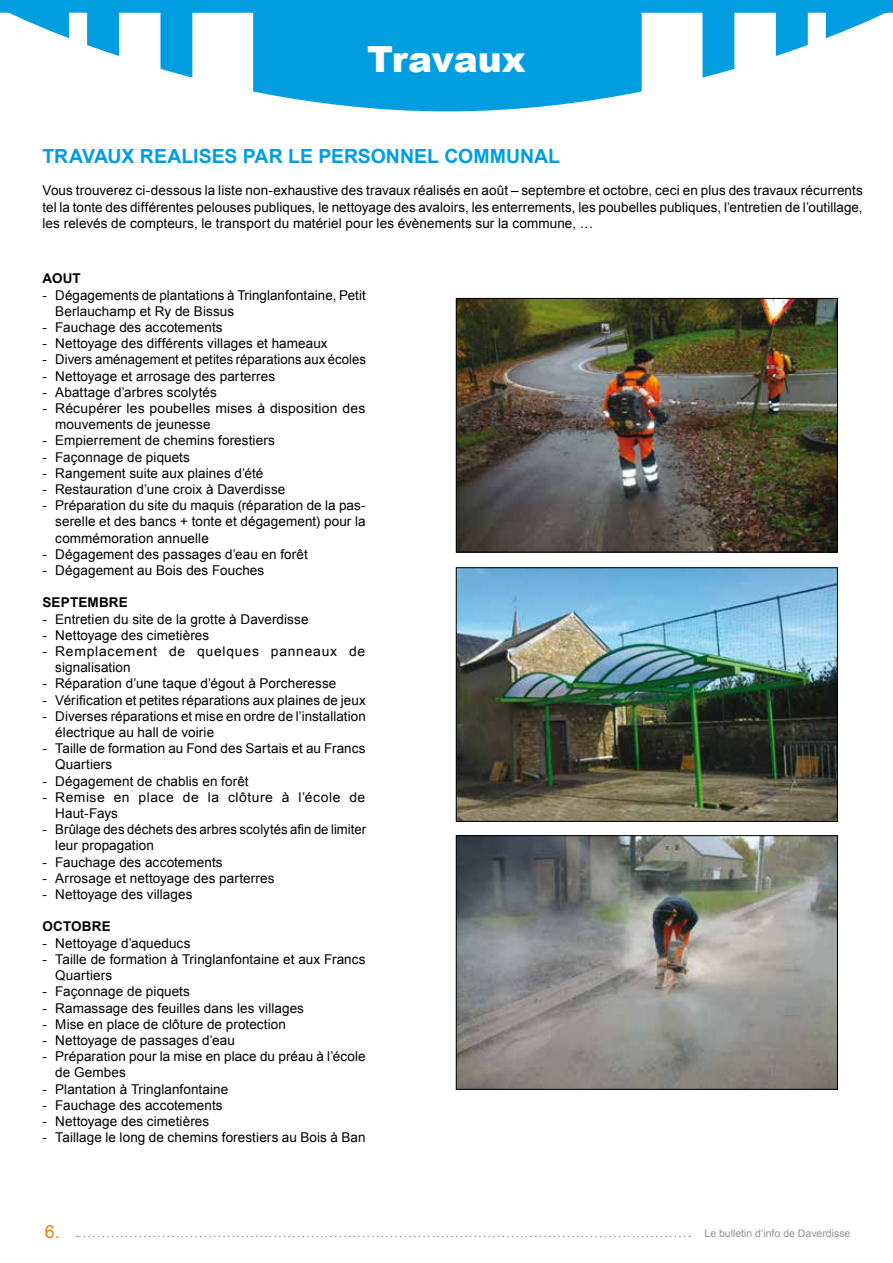
<style>
.page{position:relative;width:893px;height:1263px;background:#fff}
.page>*{position:absolute;margin:0;border:0;box-sizing:border-box;transform-origin:0 0}
.t1{font:900 36px "Arial";color:#fff}
.t2{font:700 19.5px "Arial";color:#009ee0}
.t3{font:18px "Arial";color:#ee7f00}
.t4{font:13.5px/16.2px "Arial";letter-spacing:.005em;color:#000}
.t5{font:13.5px/16.2px "Arial";letter-spacing:.055em;color:#000}
.t6{font:13.5px/16.2px "Arial";letter-spacing:.035em;color:#000}
.t7{font:700 13.5px "Arial";letter-spacing:.01em;color:#000}
.t8{font:10.5px "Arial";color:#929199}
</style>
<div class="page">
<svg style="left:77px;top:1236px;width:613px;height:1px"></svg>
<svg style="left:9px;top:13px;width:877px;height:98px"></svg>
<div style="left:0;top:0;width:893px;height:13px;background:#009ee0"></div>
<img style="left:458px;top:300px;width:378px;height:250px">
<div style="left:456px;top:298px;width:382px;height:254px;border:1px solid #000"></div>
<img style="left:458px;top:569px;width:378px;height:251px">
<div style="left:456px;top:567px;width:382px;height:255px;border:1px solid #000"></div>
<img style="left:458px;top:837px;width:378px;height:251px">
<div style="left:456px;top:835px;width:382px;height:255px;border:1px solid #000"></div>
<h1 class="t1" style="left:367px;top:33px;width:160px">Travaux</h1>
<h2 class="t2" style="left:43px;top:143px;width:519px">TRAVAUX REALISES PAR LE PERSONNEL COMMUNAL</h2>
<p class="t4" style="left:43px;top:183px;width:822px;text-align:justify">Vous trouverez ci-dessous la liste non-exhaustive des travaux réalisés en août – septembre et octobre, ceci en plus des travaux récurrents tel la tonte des différentes pelouses publiques, le nettoyage des avaloirs, les enterrements, les poubelles publiques, l’entretien de l’outillage, les relevés de compteurs, le transport du matériel pour les évènements sur la commune, …</p>
<p class="t7" style="left:43px;top:270px;width:40px">AOUT</p>
<p class="t4" style="left:55px;top:287px;width:312px;text-indent:-13px">- Dégagements de plantations à Tringlanfontaine, Petit<br>Berlauchamp et Ry de Bissus</p>
<p class="t4" style="left:43px;top:319px;width:182px">- Fauchage des accotements</p>
<p class="t4" style="left:43px;top:335px;width:287px">- Nettoyage des différents villages et hameaux</p>
<p class="t4" style="left:43px;top:352px;width:325px">- Divers aménagement et petites réparations aux écoles</p>
<p class="t4" style="left:43px;top:368px;width:234px">- Nettoyage et arrosage des parterres</p>
<p class="t4" style="left:43px;top:384px;width:176px">- Abattage d’arbres scolytés</p>
<p class="t4" style="left:55px;top:400px;width:312px;text-indent:-13px">- Récupérer les poubelles mises à disposition des mouvements de jeunesse</p>
<p class="t4" style="left:43px;top:433px;width:234px">- Empierrement de chemins forestiers</p>
<p class="t4" style="left:43px;top:449px;width:149px">- Façonnage de piquets</p>
<p class="t4" style="left:43px;top:465px;width:222px">- Rangement suite aux plaines d’été</p>
<p class="t4" style="left:43px;top:481px;width:244px">- Restauration d’une croix à Daverdisse</p>
<p class="t4" style="left:55px;top:497px;width:312px;text-align:justify;text-indent:-13px">- Préparation du site du maquis (réparation de la pas&shy;serelle et des bancs + tonte et dégagement) pour la commémoration annuelle</p>
<p class="t4" style="left:43px;top:546px;width:267px">- Dégagement des passages d’eau en forêt</p>
<p class="t4" style="left:43px;top:562px;width:223px">- Dégagement au Bois des Fouches</p>
<p class="t7" style="left:43px;top:594px;width:87px">SEPTEMBRE</p>
<p class="t4" style="left:43px;top:611px;width:268px">- Entretien du site de la grotte à Daverdisse</p>
<p class="t4" style="left:43px;top:627px;width:168px">- Nettoyage des cimetières</p>
<p class="t5" style="left:55px;top:643px;width:312px;text-indent:-13px">- Remplacement de quelques panneaux de signalisation</p>
<p class="t4" style="left:43px;top:676px;width:295px">- Réparation d’une taque d’égout à Porcheresse</p>
<p class="t4" style="left:43px;top:692px;width:325px">- Vérification et petites réparations aux plaines de jeux</p>
<p class="t4" style="left:55px;top:708px;width:312px;text-indent:-13px">- Diverses réparations et mise en ordre de l’installation électrique au hall de voirie</p>
<p class="t4" style="left:55px;top:740px;width:312px;text-indent:-13px">- Taille de formation au Fond des Sartais et au Francs<br>Quartiers</p>
<p class="t4" style="left:43px;top:773px;width:208px">- Dégagement de chablis en forêt</p>
<p class="t6" style="left:55px;top:789px;width:312px;text-indent:-13px">- Remise en place de la clôture à l’école de<br>Haut-Fays</p>
<p class="t4" style="left:55px;top:821px;width:312px;text-indent:-13px">- Brûlage des déchets des arbres scolytés afin de limiter leur propagation</p>
<p class="t4" style="left:43px;top:854px;width:182px">- Fauchage des accotements</p>
<p class="t4" style="left:43px;top:870px;width:234px">- Arrosage et nettoyage des parterres</p>
<p class="t4" style="left:43px;top:886px;width:152px">- Nettoyage des villages</p>
<p class="t7" style="left:43px;top:918px;width:70px">OCTOBRE</p>
<p class="t4" style="left:43px;top:935px;width:149px">- Nettoyage d’aqueducs</p>
<p class="t4" style="left:55px;top:951px;width:312px;text-indent:-13px">- Taille de formation à Tringlanfontaine et aux Francs<br>Quartiers</p>
<p class="t4" style="left:43px;top:983px;width:149px">- Façonnage de piquets</p>
<p class="t4" style="left:43px;top:1000px;width:263px">- Ramassage des feuilles dans les villages</p>
<p class="t4" style="left:43px;top:1016px;width:245px">- Mise en place de clôture de protection</p>
<p class="t4" style="left:43px;top:1032px;width:194px">- Nettoyage de passages d’eau</p>
<p class="t4" style="left:55px;top:1048px;width:312px;text-indent:-13px">- Préparation pour la mise en place du préau à l’école de Gembes</p>
<p class="t4" style="left:43px;top:1081px;width:187px">- Plantation à Tringlanfontaine</p>
<p class="t4" style="left:43px;top:1097px;width:182px">- Fauchage des accotements</p>
<p class="t4" style="left:43px;top:1113px;width:168px">- Nettoyage des cimetières</p>
<p class="t4" style="left:43px;top:1129px;width:325px">- Taillage le long de chemins forestiers au Bois à Ban</p>
<h3 class="t3" style="left:45px;top:1220px;width:17px">6.</h3>
<p class="t8" style="left:704px;top:1226px;width:147px">Le bulletin d’info de Daverdisse</p>
</div>
